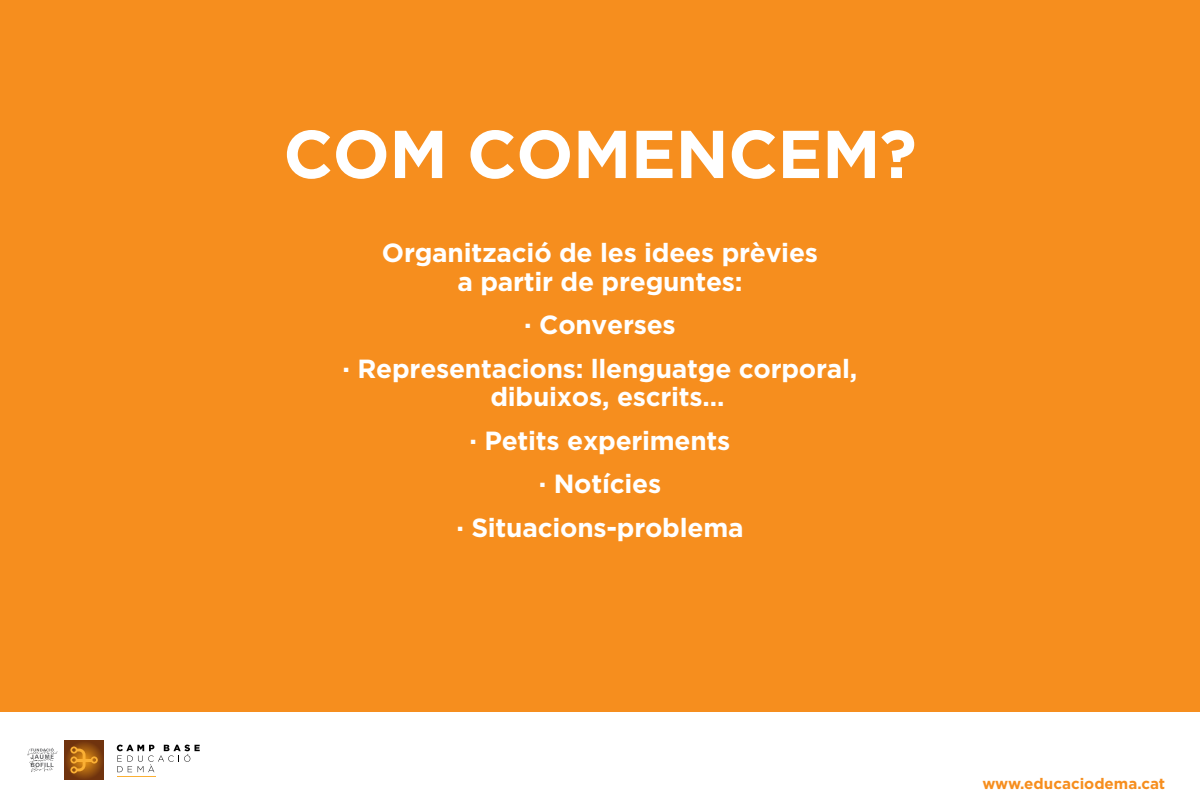
<style>
.page{position:relative;width:1200px;height:810px;background:#fff}
.page>*{position:absolute;margin:0;border:0;box-sizing:border-box;transform-origin:0 0}
.t1{font:700 67.5px "Gotham";letter-spacing:-.01em;color:#fff}
.t2{font:700 26.25px/43.5px "Gotham";letter-spacing:-.01em;color:#fff;text-align:center}
.t3{font:700 15.23px "Gotham";color:#f68e1e}
</style>
<div class="page">
<svg style="left:27px;top:748px;width:30px;height:24px"></svg>
<svg style="left:65px;top:741px;width:38px;height:38px"></svg>
<svg style="left:70px;top:747px;width:28px;height:26px"></svg>
<hr style="left:117px;top:776px;width:39px;height:1px;background:#fbb034">
<svg style="left:117px;top:745px;width:83px;height:27px"></svg>
<div style="left:0;top:0;width:1200px;height:712px;background:#f68e1e"></div>
<h1 class="t1" style="left:283px;top:115px;width:635px">COM COMENCEM?</h1>
<p class="t2" style="left:382px;top:238px;width:438px;line-height:28.5px">Organització de les idees prèvies a partir de preguntes:</p>
<p class="t2" style="left:343px;top:302px;width:516px">· Converses<br>· Representacions: llenguatge corporal,</p>
<p class="t2" style="left:456px;top:374px;width:289px">dibuixos, escrits…<br>· Petits experiments<br>· Notícies<br>· Situacions-problema</p>
<p class="t3" style="left:982px;top:774px;width:184px">www.educaciodema.cat</p>
</div>
